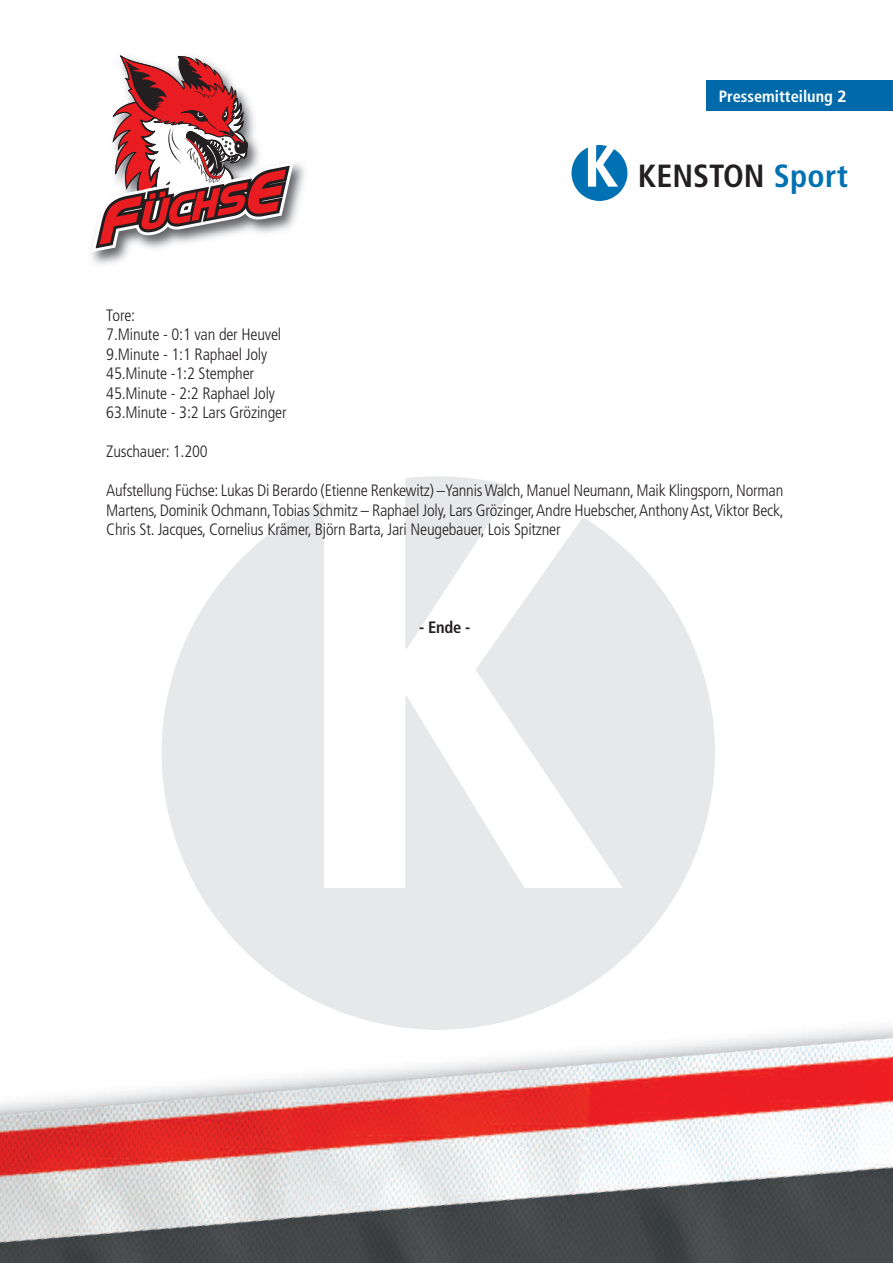
<style>
.page{position:relative;width:893px;height:1263px;background:#fff}
.page>*{position:absolute;margin:0;border:0;box-sizing:border-box;transform-origin:0 0}
.t1{font:700 condensed 32.1px "Frutiger";color:#231f20}
.t2{font:300 condensed 16.5px/19.5px "Frutiger";letter-spacing:-.01em;color:#231f20}
.t3{font:700 condensed 16.5px "Frutiger";color:#231f20}
.t4{font:700 condensed 16.35px "Frutiger";color:#fff}
.s1{font-stretch:normal}
.s2{color:#0071b3}
</style>
<div class="page">
<svg style="left:405px;top:476px;width:108px;height:25px;background:#eaebec"></svg>
<svg style="left:162px;top:501px;width:553px;height:382px;fill:#e7e8e9"></svg>
<div style="left:706px;top:81px;width:187px;height:30px;background:#0069a9"></div>
<svg style="left:571px;top:145px;width:56px;height:56px"></svg>
<img style="left:91px;top:163px;width:214px;height:102px">
<svg style="left:92px;top:55px;width:202px;height:197px"></svg>
<img style="left:0;top:904px;width:893px;height:359px">
<img style="left:225px;top:929px;width:385px;height:101px">
<p class="t4" style="left:719px;top:89px;width:129px">Pressemitteilung <span class="s1">2</span></p>
<h1 class="t1" style="left:638px;top:163px;width:212px">KENSTON <span class="s2">Sport</span></h1>
<p class="t2" style="left:106px;top:306px;width:182px">Tore:<br>7.Minute - 0:1 van der Heuvel<br>9.Minute - 1:1 Raphael Joly<br>45.Minute -1:2 Stempher<br>45.Minute - 2:2 Raphael Joly<br>63.Minute - 3:2 Lars Grözinger</p>
<p class="t2" style="left:106px;top:443px;width:103px">Zuschauer: 1.200</p>
<p class="t2" style="left:106px;top:482px;width:679px;text-align:justify">Aufstellung Füchse: Lukas Di Berardo (Etienne Renkewitz) –YannisWalch, Manuel Neumann, Maik Klingsporn, Norman Martens, Dominik Ochmann,Tobias Schmitz – Raphael Joly, Lars Grözinger,Andre Huebscher,AnthonyAst,Viktor Beck, Chris St. Jacques, Cornelius Krämer, Björn Barta, Jari Neugebauer, Lois Spitzner</p>
<p class="t3" style="left:419px;top:620px;width:53px">- Ende -</p>
</div>
